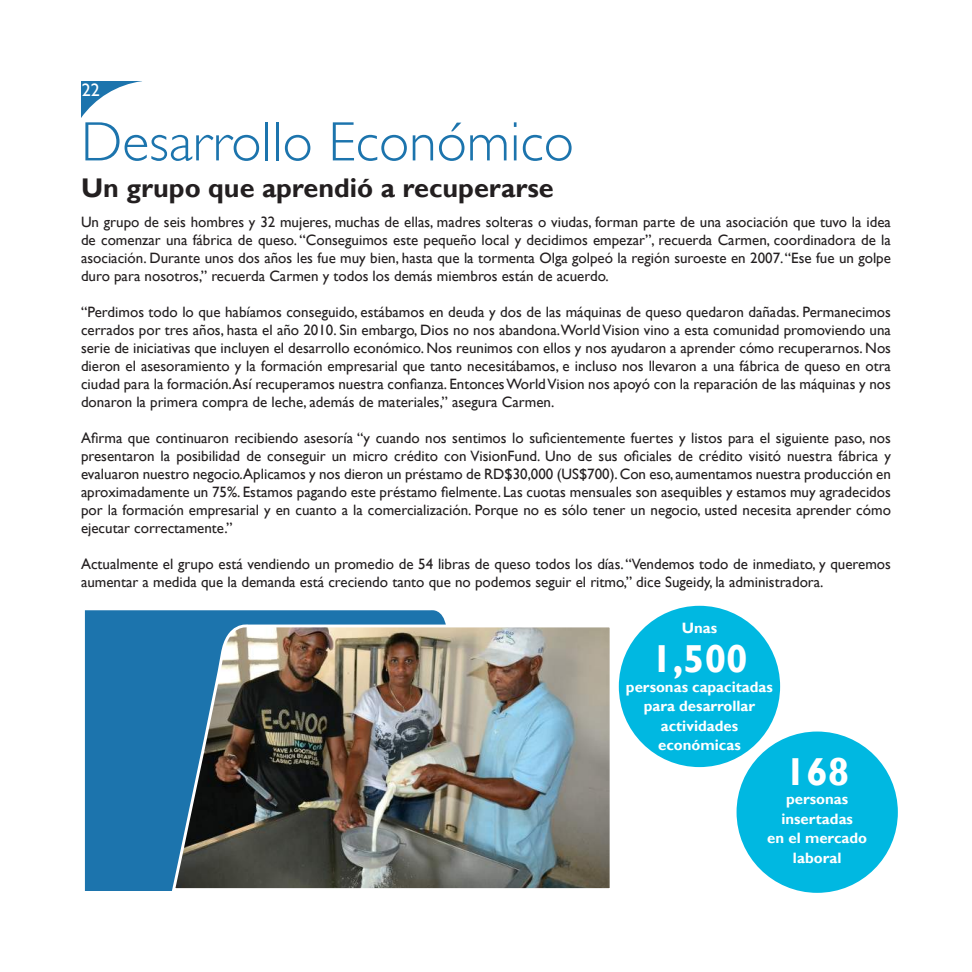
<style>
.page{position:relative;width:972px;height:972px;background:#fff}
.page>*{position:absolute;margin:0;border:0;box-sizing:border-box;transform-origin:0 0}
.t1{font:300 55.8px "Gill Sans Std";color:#1c74ad}
.t2{font:700 39px "Gill Sans";color:#fff}
.t3{font:700 27px "Gill Sans";color:#231f20}
.t4{font:18px "Gill Sans";color:#fff}
.t5{font:15px/18px "Gill Sans";color:#231f20;text-align:justify}
.t6{font:700 15px/19.5px "Gill Sans";color:#fff;text-align:center}
</style>
<div class="page">
<div style="left:619px;top:606px;width:161px;height:161px;background:#00b8e1;border-radius:50%"></div>
<div style="left:737px;top:732px;width:161px;height:161px;background:#00b8e1;border-radius:50%"></div>
<div style="left:85px;top:610px;width:360px;height:281px;background:#1c74ad"></div>
<img style="left:171px;top:622px;width:439px;height:269px">
<svg style="left:81px;top:81px;width:61px;height:37px"></svg>
<p class="t4" style="left:82px;top:79px;width:19px">22</p>
<h1 class="t1" style="left:81px;top:110px;width:494px">Desarrollo Económico</h1>
<h3 class="t3" style="left:81px;top:172px;width:474px">Un grupo que aprendió a recuperarse</h3>
<p class="t5" style="left:81px;top:214px;width:812px">Un grupo de seis hombres y 32 mujeres, muchas de ellas, madres solteras o viudas, forman parte de una asociación que tuvo la idea de comenzar una fábrica de queso. “Conseguimos este pequeño local y decidimos empezar”, recuerda Carmen, coordinadora de la asociación. Durante unos dos años les fue muy bien, hasta que la tormenta Olga golpeó la región suroeste en 2007. “Ese fue un golpe duro para nosotros,” recuerda Carmen y todos los demás miembros están de acuerdo.</p>
<p class="t5" style="left:81px;top:304px;width:812px">“Perdimos todo lo que habíamos conseguido, estábamos en deuda y dos de las máquinas de queso quedaron dañadas. Permanecimos cerrados por tres años, hasta el año 2010. Sin embargo, Dios no nos abandona. World Vision vino a esta comunidad promoviendo una serie de iniciativas que incluyen el desarrollo económico. Nos reunimos con ellos y nos ayudaron a aprender cómo recuperarnos. Nos dieron el asesoramiento y la formación empresarial que tanto necesitábamos, e incluso nos llevaron a una fábrica de queso en otra ciudad para la formación.Así recuperamos nuestra confianza. Entonces World Vision nos apoyó con la reparación de las máquinas y nos donaron la primera compra de leche, además de materiales,” asegura Carmen.</p>
<p class="t5" style="left:81px;top:430px;width:812px">Afirma que continuaron recibiendo asesoría “y cuando nos sentimos lo suficientemente fuertes y listos para el siguiente paso, nos presentaron la posibilidad de conseguir un micro crédito con VisionFund. Uno de sus oficiales de crédito visitó nuestra fábrica y evaluaron nuestro negocio.Aplicamos y nos dieron un préstamo de RD$30,000 (US$700). Con eso, aumentamos nuestra producción en aproximadamente un 75%. Estamos pagando este préstamo fielmente. Las cuotas mensuales son asequibles y estamos muy agradecidos por la formación empresarial y en cuanto a la comercialización. Porque no es sólo tener un negocio, usted necesita aprender cómo ejecutar correctamente.”</p>
<p class="t5" style="left:81px;top:556px;width:812px">Actualmente el grupo está vendiendo un promedio de 54 libras de queso todos los días. “Vendemos todo de inmediato, y queremos aumentar a medida que la demanda está creciendo tanto que no podemos seguir el ritmo,” dice Sugeidy, la administradora.</p>
<p class="t6" style="left:682px;top:619px;width:37px">Unas</p>
<h2 class="t2" style="left:651px;top:636px;width:98px">1,500</h2>
<p class="t6" style="left:626px;top:677px;width:149px">personas capacitadas para desarrollar actividades económicas</p>
<h2 class="t2" style="left:785px;top:748px;width:66px">168</h2>
<p class="t6" style="left:767px;top:790px;width:101px">personas insertadas<br>en el mercado laboral</p>
</div>
